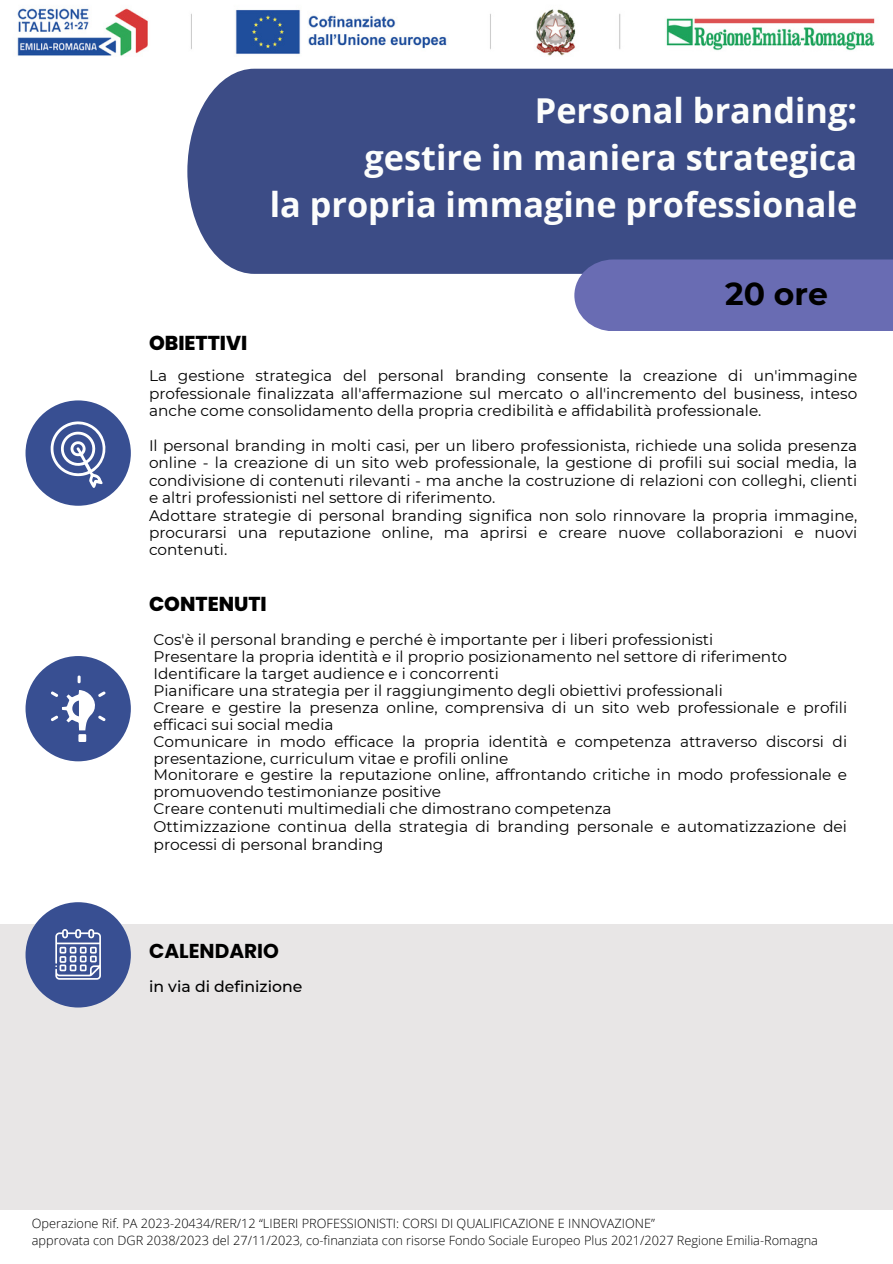
<style>
.page{position:relative;width:893px;height:1264px;background:#fff}
.page>*{position:absolute;margin:0;border:0;box-sizing:border-box;transform-origin:0 0}
.t1{font:700 34.2px/47.1px "Open Sans";color:#fcfdfc;text-align:right}
.t2{font:700 31.5px "Montserrat";color:#000}
.t3{font:800 20.1px "Poppins";color:#000}
.t4{font:700 20.1px "Poppins";color:#000}
.t5{font:500 15.6px "Montserrat";color:#000}
.t6{font:15.45px/18px "Montserrat";color:#000}
.t7{font:15.3px/16.8px "Montserrat";color:#000}
.t8{font:300 12.75px/17px "Open Sans";color:#000}
</style>
<div class="page">
<div style="left:187px;top:69px;width:705px;height:205px;background:#3c4c86"></div>
<div style="left:0;top:924px;width:892px;height:285px;background:#e8e6e6"></div>
<div style="left:26px;top:656px;width:105px;height:105px;background:#384f92;border-radius:50%"></div>
<div style="left:26px;top:902px;width:105px;height:105px;background:#384f92;border-radius:50%"></div>
<div style="left:574px;top:259px;width:318px;height:72px;background:#696cb3"></div>
<svg style="left:51px;top:675px;width:55px;height:66px"></svg>
<img style="left:17px;top:8px;width:858px;height:48px">
<svg style="left:55px;top:929px;width:46px;height:50px"></svg>
<div style="left:26px;top:400px;width:105px;height:106px;background:#384f92;border-radius:50%"></div>
<svg style="left:51px;top:421px;width:55px;height:67px"></svg>
<h4 class="t1" style="left:270px;top:86px;width:589px">Personal branding:<br>gestire in maniera strategica<br>la propria immagine professionale</h4>
<h2 class="t2" style="left:725px;top:275px;width:104px">20 ore</h2>
<h1 class="t3" style="left:149px;top:329px;width:100px">OBIETTIVI</h1>
<h1 class="t7" style="left:149px;top:367px;width:709px;line-height:17.4px;text-align:justify">La gestione strategica del personal branding consente la creazione di un'immagine professionale finalizzata all'affermazione sul mercato o all'incremento del business, inteso anche come consolidamento della propria credibilità e affidabilità professionale.</h1>
<h2 class="t7" style="left:149px;top:436px;width:709px;line-height:17.4px">Il personal branding in molti casi, per un libero professionista, richiede una solida presenza online - la creazione di un sito web professionale, la gestione di profili sui social media, la condivisione di contenuti rilevanti - ma anche la costruzione di relazioni con colleghi, clienti e altri professionisti nel settore di riferimento.<br>Adottare strategie di personal branding significa non solo rinnovare la propria immagine, procurarsi una reputazione online, ma aprirsi e creare nuove collaborazioni e nuovi contenuti.</h2>
<h2 class="t3" style="left:149px;top:590px;width:119px">CONTENUTI</h2>
<p class="t7" style="left:153px;top:631px;width:695px">Cos'è il personal branding e perché è importante per i liberi professionisti<br>Presentare la propria identità e il proprio posizionamento nel settore di riferimento Identificare la target audience e i concorrenti<br>Pianificare una strategia per il raggiungimento degli obiettivi professionali<br>Creare e gestire la presenza online, comprensiva di un sito web professionale e profili efficaci sui social media<br>Comunicare in modo efficace la propria identità e competenza attraverso discorsi di presentazione, curriculum vitae e profili online<br>Monitorare e gestire la reputazione online, affrontando critiche in modo professionale e promuovendo testimonianze positive<br>Creare contenuti multimediali che dimostrano competenza</p>
<p class="t6" style="left:153px;top:817px;width:695px">Ottimizzazione continua della strategia di branding personale e automatizzazione dei processi di personal branding</p>
<h4 class="t4" style="left:149px;top:937px;width:131px">CALENDARIO</h4>
<p class="t5" style="left:149px;top:977px;width:155px">in via di definizione</p>
<p class="t8" style="left:32px;top:1214px;width:787px">Operazione Rif. PA 2023-20434/RER/12 “LIBERI PROFESSIONISTI: CORSI DI QUALIFICAZIONE E INNOVAZIONE”<br>approvata con DGR 2038/2023 del 27/11/2023, co-finanziata con risorse Fondo Sociale Europeo Plus 2021/2027 Regione Emilia-Romagna</p>
</div>
